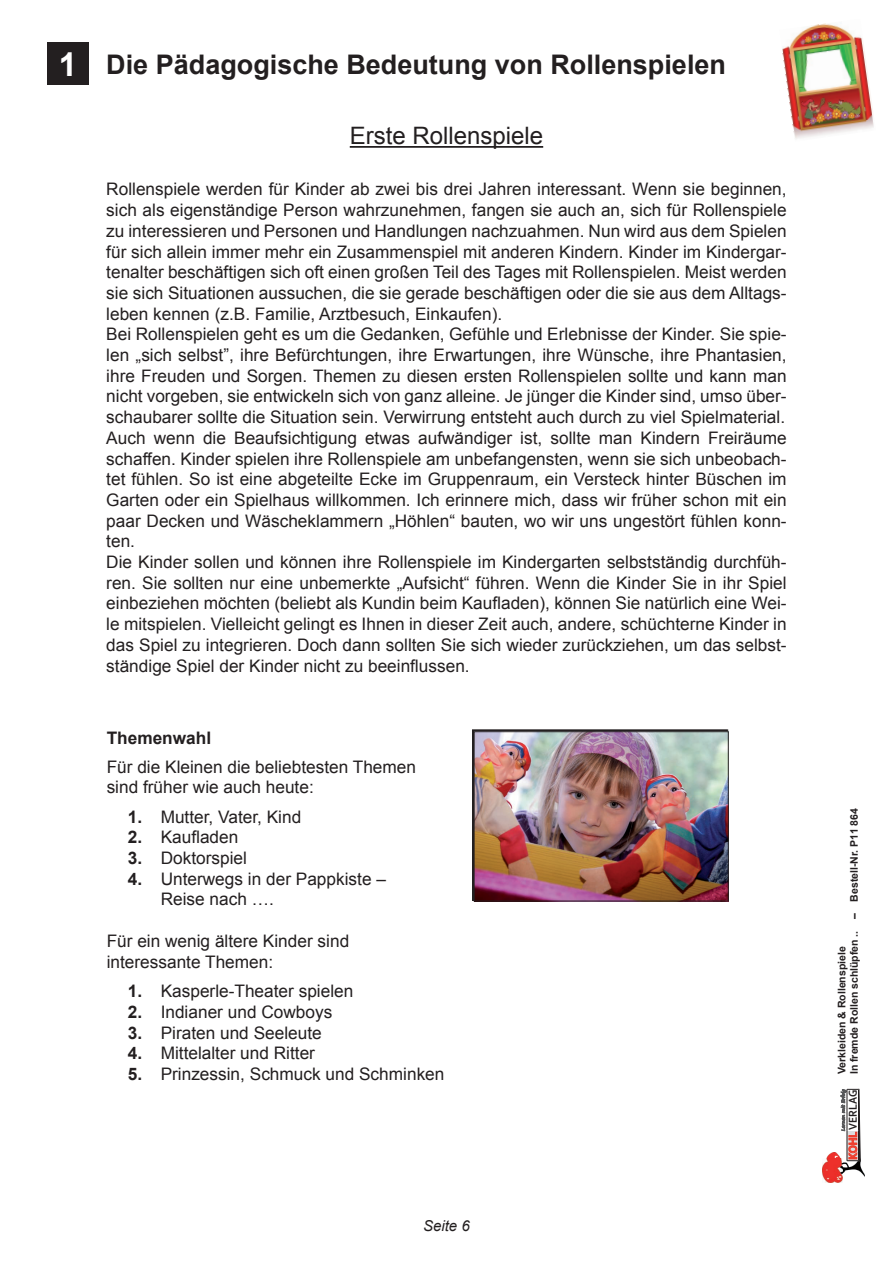
<style>
.page{position:relative;width:893px;height:1263px;background:#fff}
.page>*{position:absolute;margin:0;border:0;box-sizing:border-box;transform-origin:0 0}
.t1{font:700 27px "Arial";color:#231f20}
.t2{font:24px "Arial";color:#231f20}
.t3{font:17.25px/20.7px "Arial";color:#231f20}
.t4{font:700 17.25px "Arial";color:#231f20}
.t5{font:italic 15px "Arial";color:#231f20}
.t6{font:700 12px "Corbel";color:#231f20;scale:.91 1}
.t7{font:700 10.5px/12.6px "Arial";color:#231f20}
.s1{font-size:33px;color:#fff}
.s2{font-weight:700}
.s3{color:#ef3e2e}
</style>
<div class="page">
<img style="left:782px;top:23px;width:92px;height:116px">
<img style="left:822px;top:1153px;width:42px;height:29px">
<svg style="left:841px;top:1089px;width:19px;height:72px"></svg>
<div style="left:47px;top:43px;width:42px;height:42px;background:#231f20"></div>
<hr style="left:350px;top:146px;width:193px;height:2px;background:#231f20">
<img style="left:476px;top:733px;width:251px;height:166px">
<div style="left:474px;top:731px;width:255px;height:170px;border:1px solid #231f20"></div>
<h1 class="t1" style="left:59px;top:49px;width:669px"><span class="s1">1</span> Die Pädagogische Bedeutung von Rollenspielen</h1>
<h2 class="t2" style="left:350px;top:123px;width:195px">Erste Rollenspiele</h2>
<p class="t3" style="left:106px;top:179px;width:682px">Rollenspiele werden für Kinder ab zwei bis drei Jahren interessant. Wenn sie beginnen, sich als eigenständige Person wahrzunehmen, fangen sie auch an, sich für Rollenspiele zu interessieren und Personen und Handlungen nachzuahmen. Nun wird aus dem Spielen für sich allein immer mehr ein Zusammenspiel mit anderen Kindern. Kinder im Kindergar&shy;tenalter beschäftigen sich oft einen großen Teil des Tages mit Rollenspielen. Meist werden sie sich Situationen aussuchen, die sie gerade beschäftigen oder die sie aus dem Alltags&shy;leben kennen (z.B. Familie, Arztbesuch, Einkaufen).<br>Bei Rollenspielen geht es um die Gedanken, Gefühle und Erlebnisse der Kinder. Sie spie&shy;len „sich selbst”, ihre Befürchtungen, ihre Erwartungen, ihre Wünsche, ihre Phantasien, ihre Freuden und Sorgen. Themen zu diesen ersten Rollenspielen sollte und kann man nicht vorgeben, sie entwickeln sich von ganz alleine. Je jünger die Kinder sind, umso über&shy;schaubarer sollte die Situation sein. Verwirrung entsteht auch durch zu viel Spielmaterial.<br>Auch wenn die Beaufsichtigung etwas aufwändiger ist, sollte man Kindern Freiräume schaffen. Kinder spielen ihre Rollenspiele am unbefangensten, wenn sie sich unbeobach&shy;tet fühlen. So ist eine abgeteilte Ecke im Gruppenraum, ein Versteck hinter Büschen im Garten oder ein Spielhaus willkommen. Ich erinnere mich, dass wir früher schon mit ein paar Decken und Wäscheklammern „Höhlen“ bauten, wo wir uns ungestört fühlen konn&shy;ten.<br>Die Kinder sollen und können ihre Rollenspiele im Kindergarten selbstständig durchfüh&shy;ren. Sie sollten nur eine unbemerkte „Aufsicht“ führen. Wenn die Kinder Sie in ihr Spiel einbeziehen möchten (beliebt als Kundin beim Kaufladen), können Sie natürlich eine Wei&shy;le mitspielen. Vielleicht gelingt es Ihnen in dieser Zeit auch, andere, schüchterne Kinder in das Spiel zu integrieren. Doch dann sollten Sie sich wieder zurückziehen, um das selbst&shy;ständige Spiel der Kinder nicht zu beeinflussen.</p>
<p class="t4" style="left:107px;top:728px;width:106px">Themenwahl</p>
<p class="t3" style="left:107px;top:756px;width:311px">Für die Kleinen die beliebtesten Themen sind früher wie auch heute:</p>
<p class="t3" style="left:128px;top:806px;width:175px"><span class="s2">1.</span> Mutter, Vater, Kind</p>
<p class="t3" style="left:128px;top:827px;width:112px"><span class="s2">2.</span> Kaufladen</p>
<p class="t3" style="left:128px;top:848px;width:121px"><span class="s2">3.</span> Doktorspiel</p>
<p class="t3" style="left:161px;top:868px;width:227px;text-indent:-33px"><span class="s2">4.</span> Unterwegs in der Pappkiste –<br>Reise nach ….</p>
<p class="t3" style="left:107px;top:931px;width:244px">Für ein wenig ältere Kinder sind interessante Themen:</p>
<p class="t3" style="left:128px;top:981px;width:227px"><span class="s2">1.</span> Kasperle-Theater spielen</p>
<p class="t3" style="left:128px;top:1002px;width:206px"><span class="s2">2.</span> Indianer und Cowboys</p>
<p class="t3" style="left:128px;top:1022px;width:195px"><span class="s2">3.</span> Piraten und Seeleute</p>
<p class="t3" style="left:128px;top:1043px;width:189px"><span class="s2">4.</span> Mittelalter und Ritter</p>
<p class="t3" style="left:128px;top:1064px;width:318px"><span class="s2">5.</span> Prinzessin, Schmuck und Schminken</p>
<p class="t5" style="left:423px;top:1217px;width:48px">Seite 6</p>
<p class="t7" style="left:835px;top:1074px;width:268px;rotate:-90deg">Verkleiden &amp; Rollenspiele<br>In fremde Rollen schlüpfen .. – Bestell-Nr. P11 864</p>
<p class="t6" style="left:848px;top:1160px;width:78px;rotate:-90deg"><span class="s3">KOHL</span> VERLAG</p>
</div>
